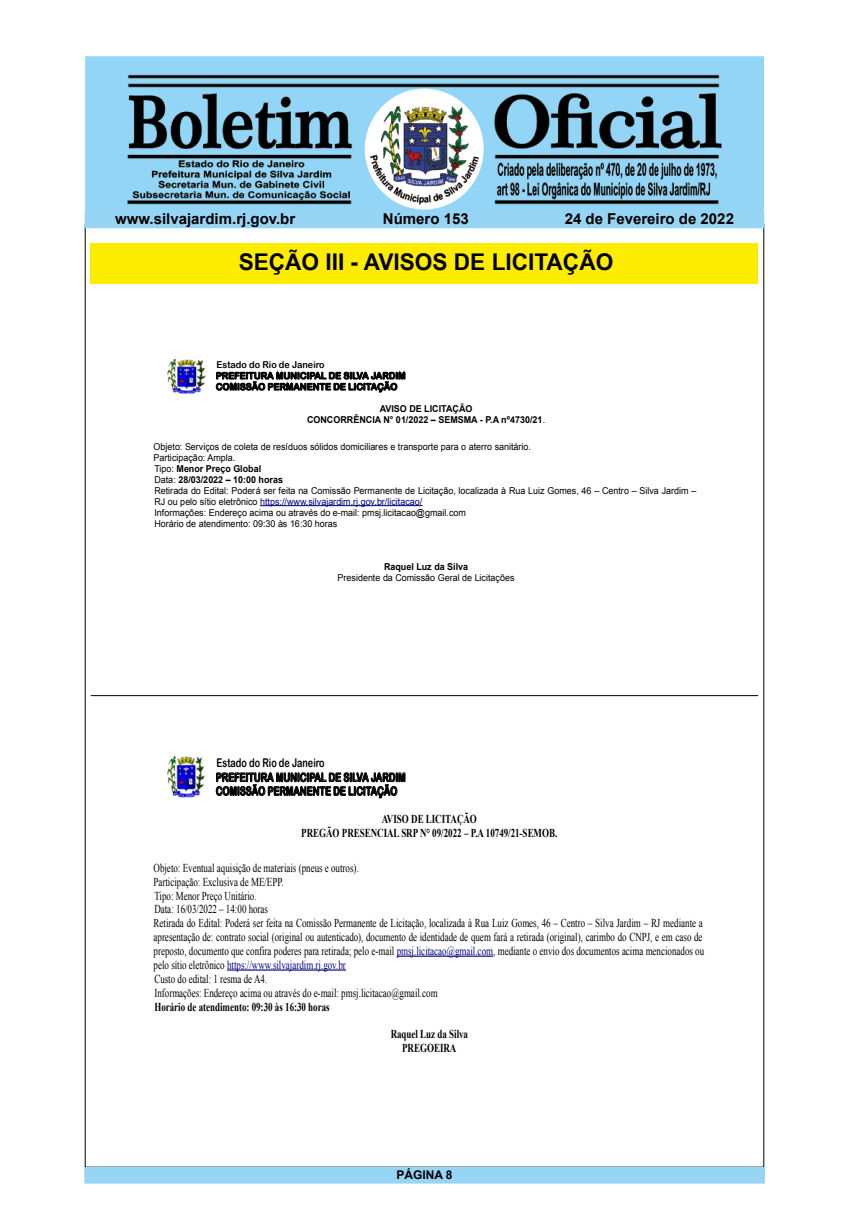
<style>
.page{position:relative;width:849px;height:1224px;background:#fff}
.page>*{position:absolute;margin:0;border:0;box-sizing:border-box;transform-origin:0 0}
.t1{font:700 23px "Arial Narrow";color:#000;scale:1.2 1}
.t2{font:700 15px "Arial";color:#000}
.t3{font:12.1px/13.9px "Times New Roman";color:#000;scale:.74 1}
.t4{font:700 12.1px/13.9px "Times New Roman";color:#000;text-align:center;scale:.74 1}
.t5{font:12.1px/14px "Arial Rounded MT Bold";letter-spacing:-.005em;color:#000;scale:.74 1}
.t6{font:700 12px "Arial";color:#000}
.t7{font:9.5px/10.9px "Arial";color:#000;scale:.94 1}
.t8{font:9.5px/11px "Arial Rounded MT Bold";letter-spacing:-.005em;color:#000;scale:.94 1}
.t9{font:700 9.5px/10.9px "Arial";color:#000;text-align:center;scale:.94 1}
.s1{font-weight:400}
.s2{font-weight:700}
.s3{color:#000080}
</style>
<div class="page">
<img style="left:85px;top:57px;width:679px;height:155px">
<div style="left:85px;top:1168px;width:679px;height:15px;background:#96d5f4"></div>
<div style="left:85px;top:1167px;width:679px;height:16px;border:1px solid #96d5f4"></div>
<div style="left:85px;top:212px;width:679px;height:16px;background:#96d5f4"></div>
<div style="left:91px;top:244px;width:667px;height:40px;background:#ffed00"></div>
<img style="left:167px;top:360px;width:39px;height:33px">
<hr style="left:260px;top:505px;width:162px;height:1px;background:#000080">
<img style="left:167px;top:757px;width:38px;height:41px">
<hr style="left:397px;top:956px;width:96px;height:1px;background:#000080">
<hr style="left:227px;top:970px;width:119px;height:1px;background:#000080">
<hr style="left:91px;top:695px;width:667px;height:1px;background:#000">
<p class="t2" style="left:115px;top:209px;width:182px">www.silvajardim.rj.gov.br</p>
<p class="t2" style="left:383px;top:209px;width:87px">Número 153</p>
<p class="t2" style="left:564px;top:209px;width:171px">24 de Fevereiro de 2022</p>
<h1 class="t1" style="left:239px;top:245px;width:313px">SEÇÃO III - AVISOS DE LICITAÇÃO</h1>
<p class="t8" style="left:216px;top:359px;width:203px">Estado do Rio de Janeiro<br>PREFEITURA MUNICIPAL DE SILVA JARDIM<br>COMISSÃO PERMANENTE DE LICITAÇÃO</p>
<p class="t9" style="left:307px;top:403px;width:255px">AVISO DE LICITAÇÃO<br>CONCORRÊNCIA N° 01/2022 – SEMSMA - P.A nº4730/21<span class="s1">.</span></p>
<p class="t7" style="left:154px;top:442px;width:579px">Objeto: Serviços de coleta de resíduos sólidos domiciliares e transporte para o aterro sanitário.<br>Participação: Ampla.<br>Tipo: <span class="s2">Menor Preço Global<br></span>Data: <span class="s2">28/03/2022 – 10:00 horas<br></span>Retirada do Edital: Poderá ser feita na Comissão Permanente de Licitação, localizada à Rua Luiz Gomes, 46 – Centro – Silva Jardim – RJ ou pelo sítio eletrônico <span class="s3">https://www.silvajardim.rj.gov.br/licitacao/<br></span>Informações: Endereço acima ou através do e-mail: pmsj.licitacao@gmail.com<br>Horário de atendimento: 09:30 às 16:30 horas</p>
<p class="t9" style="left:384px;top:562px;width:91px">Raquel Luz da Silva</p>
<p class="t7" style="left:338px;top:573px;width:190px">Presidente da Comissão Geral de Licitações</p>
<p class="t5" style="left:216px;top:756px;width:258px">Estado do Rio de Janeiro<br>PREFEITURA MUNICIPAL DE SILVA JARDIM<br>COMISSÃO PERMANENTE DE LICITAÇÃO</p>
<p class="t4" style="left:301px;top:812px;width:347px">AVISO DE LICITAÇÃO<br>PREGÃO PRESENCIAL SRP N° 09/2022 – P.A 10749/21-SEMOB.</p>
<p class="t3" style="left:154px;top:862px;width:745px">Objeto: Eventual aquisição de materiais (pneus e outros).<br>Participação: Exclusiva de ME/EPP.<br>Tipo: Menor Preço Unitário.<br>Data: 16/03/2022 – 14:00 horas<br>Retirada do Edital: Poderá ser feita na Comissão Permanente de Licitação, localizada à Rua Luiz Gomes, 46 – Centro – Silva Jardim – RJ mediante a apresentação de: contrato social (original ou autenticado), documento de identidade de quem fará a retirada (original), carimbo do CNPJ, e em caso de preposto, documento que confira poderes para retirada; pelo e-mail <span class="s3">pmsj.licitacao@gmail.com</span>, mediante o envio dos documentos acima mencionados ou pelo sítio eletrônico <span class="s3">https://www.silvajardim.rj.gov.br<br></span>Custo do edital: 1 resma de A4.<br>Informações: Endereço acima ou através do e-mail: pmsj.licitacao@gmail.com</p>
<p class="t4" style="left:154px;top:1000px;width:238px">Horário de atendimento: 09:30 às 16:30 horas</p>
<p class="t4" style="left:391px;top:1028px;width:106px">Raquel Luz da Silva<br>PREGOEIRA</p>
<p class="t6" style="left:396px;top:1167px;width:58px">PÁGINA 8</p>
</div>
